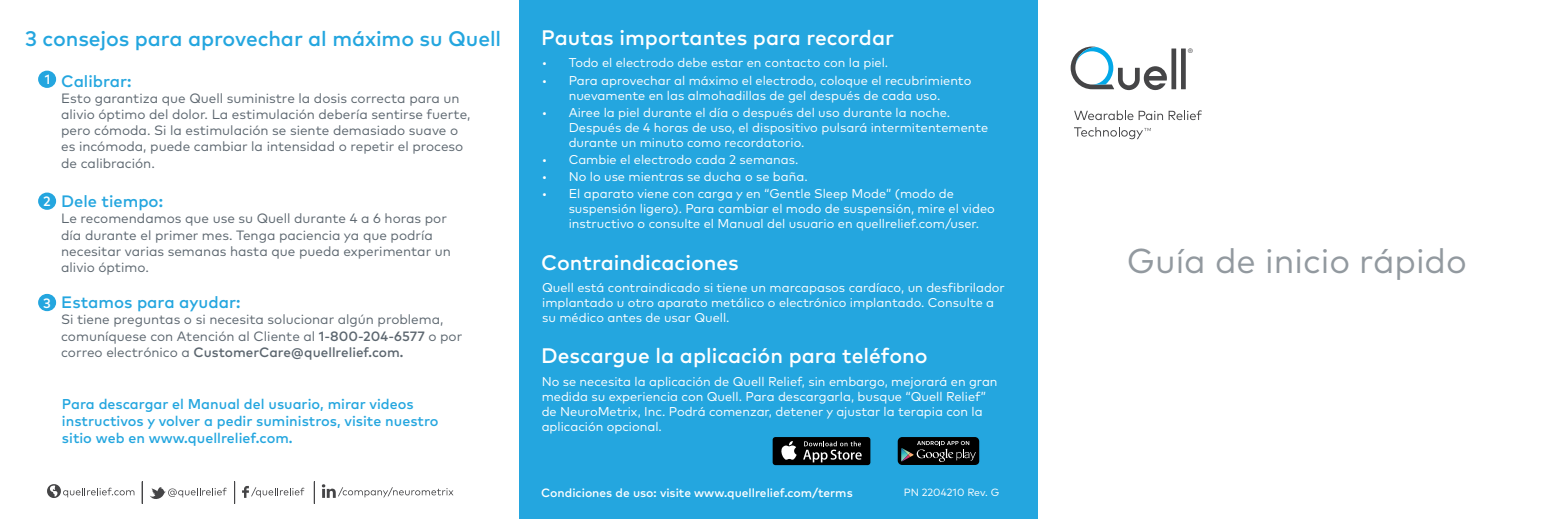
<style>
.page{position:relative;width:1556px;height:519px;background:#fff}
.page>*{position:absolute;margin:0;border:0;box-sizing:border-box;transform-origin:0 0}
.t1{font:34.5px "Mark OT";color:#92999f}
.t2{font:500 21px "Mark OT";color:#fff}
.t3{font:500 21px "Mark OT";letter-spacing:-.005em;color:#24a6df}
.t4{font:500 16.5px "Mark OT";color:#24a6df}
.t5{font:500 14.25px/16.5px "Mark OT";color:#24a6df}
.t6{font:13.5px/16.2px "Mark OT";color:#5c666f}
.t7{font:500 13.5px "Mark OT";color:#fff}
.t8{font:12.75px/15px "Mark OT";color:#fff}
.t9{font:500 12px "Mark OT";color:#fff}
.t10{font:300 12px "Mark OT";color:#454547}
.t11{font:10.5px "Mark OT";color:#fff}
.s1{font-weight:500}
</style>
<div class="page">
<div style="left:519px;top:0;width:518px;height:518px;background:#24a6df"></div>
<div style="left:897px;top:437px;width:82px;height:27px;background:#000;border-radius:4px"></div>
<svg style="left:901px;top:440px;width:74px;height:21px"></svg>
<div style="left:39px;top:71px;width:16px;height:16px;background:#24a6df;border-radius:50%"></div>
<div style="left:38px;top:71px;width:18px;height:17px;border:2px solid #24a6df;border-radius:50%"></div>
<div style="left:39px;top:193px;width:16px;height:16px;background:#24a6df;border-radius:50%"></div>
<div style="left:38px;top:192px;width:18px;height:18px;border:2px solid #24a6df;border-radius:50%"></div>
<div style="left:39px;top:294px;width:16px;height:16px;background:#24a6df;border-radius:50%"></div>
<div style="left:38px;top:294px;width:18px;height:17px;border:2px solid #24a6df;border-radius:50%"></div>
<div style="left:1171px;top:48px;width:5px;height:41px;background:#454547"></div>
<div style="left:1180px;top:48px;width:5px;height:41px;background:#454547"></div>
<svg style="left:1070px;top:46px;width:96px;height:44px"></svg>
<svg style="left:1168px;top:110px;width:33px;height:10px"></svg>
<svg style="left:1074px;top:110px;width:88px;height:10px"></svg>
<svg style="left:1074px;top:127px;width:76px;height:12px"></svg>
<svg style="left:150px;top:487px;width:77px;height:12px"></svg>
<svg style="left:242px;top:485px;width:62px;height:12px"></svg>
<svg style="left:234px;top:481px;width:1px;height:22px"></svg>
<svg style="left:314px;top:481px;width:1px;height:22px"></svg>
<svg style="left:322px;top:484px;width:131px;height:13px"></svg>
<svg style="left:142px;top:481px;width:1px;height:22px"></svg>
<svg style="left:47px;top:484px;width:87px;height:13px"></svg>
<div style="left:772px;top:437px;width:98px;height:28px;background:#000;border-radius:3px"></div>
<svg style="left:781px;top:441px;width:15px;height:18px"></svg>
<svg style="left:803px;top:441px;width:58px;height:21px"></svg>
<p class="t3" style="left:25px;top:25px;width:477px">3 consejos para aprovechar al máximo su Quell</p>
<p class="t4" style="left:61px;top:70px;width:72px">Calibrar:</p>
<p class="t6" style="left:61px;top:90px;width:411px">Esto garantiza que Quell suministre la dosis correcta para un alivio óptimo del dolor. La estimulación debería sentirse fuerte, pero cómoda. Si la estimulación se siente demasiado suave o es incómoda, puede cambiar la intensidad o repetir el proceso de calibración.</p>
<p class="t7" style="left:45px;top:71px;width:7px">1</p>
<p class="t7" style="left:43px;top:193px;width:9px">2</p>
<p class="t7" style="left:43px;top:294px;width:9px">3</p>
<p class="t4" style="left:61px;top:190px;width:103px">Dele tiempo:</p>
<p class="t6" style="left:61px;top:210px;width:391px">Le recomendamos que use su Quell durante 4 a 6 horas por día durante el primer mes. Tenga paciencia ya que podría necesitar varias semanas hasta que pueda experimentar un alivio óptimo.</p>
<p class="t4" style="left:61px;top:291px;width:181px">Estamos para ayudar:</p>
<p class="t6" style="left:61px;top:311px;width:402px">Si tiene preguntas o si necesita solucionar algún problema, comuníquese con Atención al Cliente al <span class="s1">1-800-204-6577</span> o por correo electrónico a <span class="s1">CustomerCare@quellrelief.com.</span></p>
<p class="t5" style="left:62px;top:395px;width:378px">Para descargar el Manual del usuario, mirar videos instructivos y volver a pedir suministros, visite nuestro sitio web en www.quellrelief.com.</p>
<p class="t2" style="left:541px;top:24px;width:354px">Pautas importantes para recordar</p>
<p class="t8" style="left:541px;top:55px;width:348px">• Todo el electrodo debe estar en contacto con la piel.</p>
<p class="t8" style="left:541px;top:72px;width:431px;text-align:center">• Para aprovechar al máximo el electrodo, coloque el recubrimiento nuevamente en las almohadillas de gel después de cada uso.</p>
<p class="t8" style="left:568px;top:104px;width:421px;text-indent:-27px">• Airee la piel durante el día o después del uso durante la noche.<br>Después de 4 horas de uso, el dispositivo pulsará intermitentemente durante un minuto como recordatorio.</p>
<p class="t8" style="left:541px;top:152px;width:258px">• Cambie el electrodo cada 2 semanas.</p>
<p class="t8" style="left:541px;top:169px;width:267px">• No lo use mientras se ducha o se baña.</p>
<p class="t8" style="left:568px;top:186px;width:427px;text-indent:-27px">• El aparato viene con carga y en “Gentle Sleep Mode” (modo de suspensión ligero). Para cambiar el modo de suspensión, mire el video instructivo o consulte el Manual del usuario en quellrelief.com/user.</p>
<p class="t2" style="left:541px;top:249px;width:199px">Contraindicaciones</p>
<p class="t8" style="left:542px;top:280px;width:464px">Quell está contraindicado si tiene un marcapasos cardíaco, un desfibrilador implantado u otro aparato metálico o electrónico implantado. Consulte a su médico antes de usar Quell.</p>
<p class="t2" style="left:541px;top:342px;width:388px">Descargue la aplicación para teléfono</p>
<p class="t8" style="left:541px;top:373px;width:457px">No se necesita la aplicación de Quell Relief, sin embargo, mejorará en gran medida su experiencia con Quell. Para descargarla, busque “Quell Relief” de NeuroMetrix, Inc. Podrá comenzar, detener y ajustar la terapia con la aplicación opcional.</p>
<p class="t9" style="left:541px;top:485px;width:313px">Condiciones de uso: visite www.quellrelief.com/terms</p>
<p class="t11" style="left:903px;top:485px;width:97px">PN 2204210 Rev. G</p>
<p class="t10" style="left:1187px;top:45px;width:7px">®</p>
<p class="t1" style="left:1126px;top:239px;width:341px">Guía de inicio rápido</p>
</div>
